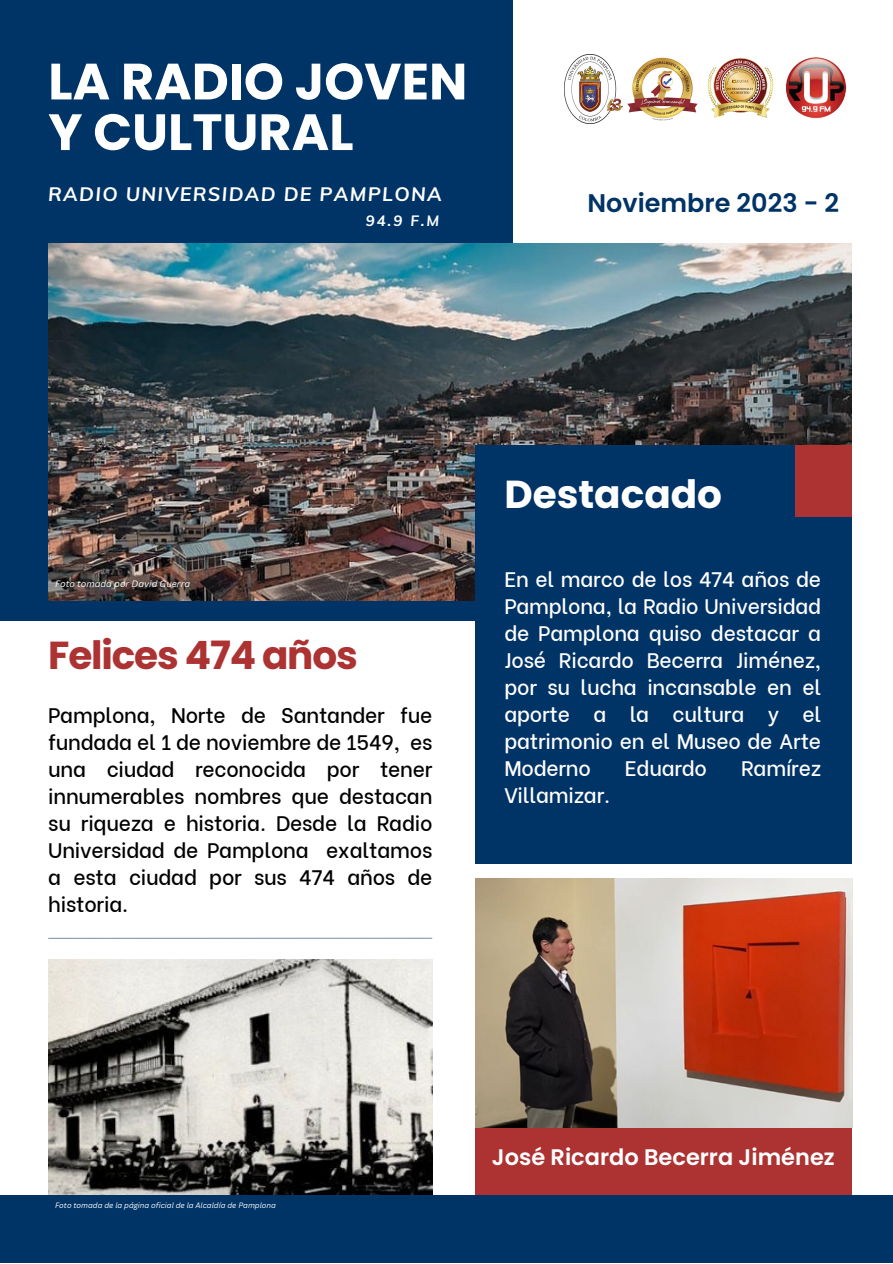
<style>
.page{position:relative;width:893px;height:1264px;background:#fff}
.page>*{position:absolute;margin:0;border:0;box-sizing:border-box;transform-origin:0 0}
.t1{font:700 51px/50.6px "Poppins";color:#fff}
.t2{font:700 39px "Poppins";letter-spacing:-.03em;color:#ad3333}
.t3{font:700 39px "Poppins";color:#fff}
.t4{font:600 25.5px "Poppins";color:#036}
.t5{font:600 22.5px "Poppins";color:#fff}
.t6{font:500 21px/27px "Be Vietnam";letter-spacing:-.01em;color:#000;text-align:justify}
.t7{font:500 21px/27px "Be Vietnam";letter-spacing:-.01em;color:#fff;text-align:justify}
.t8{font:italic 700 19.5px "Muli";letter-spacing:.07em;color:#fff}
.t9{font:italic 700 15px "Muli";color:#fff}
.t10{font:italic 9px "Canva Sans";color:#fff}
.t11{font:italic 7.5px "Canva Sans";color:#fff}
</style>
<div class="page">
<div style="left:0;top:0;width:513px;height:620px;background:#036"></div>
<img style="left:48px;top:959px;width:385px;height:236px">
<div style="left:475px;top:1124px;width:377px;height:77px;background:#ad3333"></div>
<div style="left:0;top:1195px;width:892px;height:67px;background:#036"></div>
<img style="left:48px;top:243px;width:803px;height:357px">
<img style="left:475px;top:879px;width:377px;height:248px">
<div style="left:475px;top:445px;width:376px;height:418px;background:#036"></div>
<div style="left:794px;top:445px;width:57px;height:71px;background:#ad3333"></div>
<hr style="left:48px;top:937px;width:384px;height:1px;background:#036">
<img style="left:785px;top:57px;width:62px;height:62px">
<img style="left:707px;top:58px;width:66px;height:60px">
<img style="left:627px;top:57px;width:71px;height:64px">
<img style="left:564px;top:55px;width:60px;height:68px">
<p class="t1" style="left:48px;top:56px;width:420px">LA RADIO JOVEN<br>Y CULTURAL</p>
<p class="t8" style="left:48px;top:181px;width:395px">RADIO UNIVERSIDAD DE PAMPLONA</p>
<p class="t9" style="left:366px;top:211px;width:75px">94.9 F.M</p>
<p class="t4" style="left:587px;top:185px;width:253px">Noviembre 2023 - 2</p>
<p class="t10" style="left:55px;top:577px;width:137px">Foto tomada por David Guerra</p>
<p class="t2" style="left:48px;top:628px;width:311px">Felices 474 años</p>
<p class="t6" style="left:48px;top:700px;width:385px">Pamplona, Norte de Santander fue fundada el 1 de noviembre de 1549, es una ciudad reconocida por tener innumerables nombres que destacan su riqueza e historia. Desde la Radio Universidad de Pamplona exaltamos a esta ciudad por sus 474 años de historia.</p>
<p class="t3" style="left:504px;top:467px;width:219px">Destacado</p>
<p class="t7" style="left:504px;top:563px;width:318px">En el marco de los 474 años de Pamplona, la Radio Universidad de Pamplona quiso destacar a José Ricardo Becerra Jiménez, por su lucha incansable en el aporte a la cultura y el patrimonio en el Museo de Arte Moderno</p>
<p class="t7" style="left:625px;top:752px;width:84px">Eduardo</p>
<p class="t7" style="left:741px;top:752px;width:81px">Ramírez</p>
<p class="t7" style="left:504px;top:779px;width:107px">Villamizar.</p>
<p class="t11" style="left:55px;top:1199px;width:222px">Foto tomada de la página oficial de la Alcaldía de Pamplona</p>
<p class="t5" style="left:492px;top:1141px;width:344px">José Ricardo Becerra Jiménez</p>
</div>
